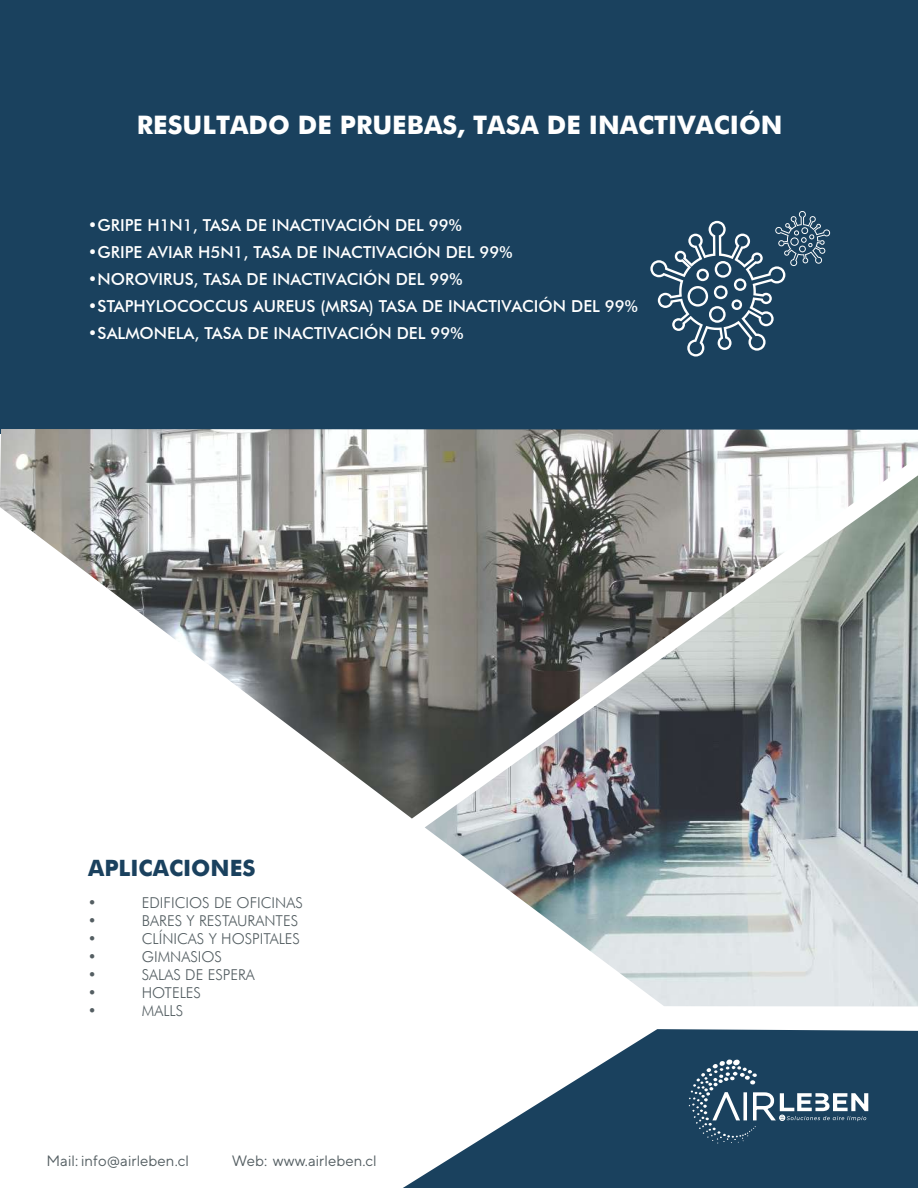
<style>
.page{position:relative;width:918px;height:1188px;background:#fff}
.page>*{position:absolute;margin:0;border:0;box-sizing:border-box;transform-origin:0 0}
.t1{font:700 25.5px "Futura";color:#fff}
.t2{font:700 22.5px "Futura";color:#1a415e}
.t3{font:500 16.5px "Futura BT";color:#fff}
.t4{font:300 15px "Futura BT";color:#545e62}
.t5{font:15px "TT Norms";color:#545e62}
</style>
<div class="page">
<svg style="left:403px;top:1029px;width:515px;height:159px;fill:#1a415e"></svg>
<div style="left:0;top:0;width:918px;height:433px;background:#1a415e"></div>
<svg style="left:650px;top:211px;width:180px;height:146px"></svg>
<svg style="left:689px;top:1060px;width:179px;height:84px;background:#395b74"></svg>
<img style="left:0;top:429px;width:918px;height:390px">
<img style="left:425px;top:475px;width:493px;height:531px">
<h1 class="t1" style="left:137px;top:106px;width:647px">RESULTADO DE PRUEBAS, TASA DE INACTIVACIÓN</h1>
<p class="t3" style="left:88px;top:215px;width:375px">•GRIPE H1N1, TASA DE INACTIVACIÓN DEL 99%</p>
<p class="t3" style="left:88px;top:242px;width:426px">•GRIPE AVIAR H5N1, TASA DE INACTIVACIÓN DEL 99%</p>
<p class="t3" style="left:88px;top:269px;width:376px">•NOROVIRUS, TASA DE INACTIVACIÓN DEL 99%</p>
<p class="t3" style="left:88px;top:296px;width:552px">•STAPHYLOCOCCUS AUREUS (MRSA) TASA DE INACTIVACIÓN DEL 99%</p>
<p class="t3" style="left:88px;top:323px;width:377px">•SALMONELA, TASA DE INACTIVACIÓN DEL 99%</p>
<h2 class="t2" style="left:88px;top:852px;width:169px">APLICACIONES</h2>
<p class="t4" style="left:88px;top:893px;width:10px">•</p>
<p class="t4" style="left:142px;top:893px;width:162px">EDIFICIOS DE OFICINAS</p>
<p class="t4" style="left:88px;top:911px;width:10px">•</p>
<p class="t4" style="left:142px;top:911px;width:158px">BARES Y RESTAURANTES</p>
<p class="t4" style="left:88px;top:929px;width:10px">•</p>
<p class="t4" style="left:142px;top:929px;width:160px">CLÍNICAS Y HOSPITALES</p>
<p class="t4" style="left:88px;top:947px;width:10px">•</p>
<p class="t4" style="left:142px;top:947px;width:82px">GIMNASIOS</p>
<p class="t4" style="left:88px;top:965px;width:10px">•</p>
<p class="t4" style="left:142px;top:965px;width:115px">SALAS DE ESPERA</p>
<p class="t4" style="left:88px;top:983px;width:10px">•</p>
<p class="t4" style="left:142px;top:983px;width:61px">HOTELES</p>
<p class="t4" style="left:88px;top:1001px;width:10px">•</p>
<p class="t4" style="left:142px;top:1001px;width:43px">MALLS</p>
<p class="t5" style="left:46px;top:1151px;width:144px">Mail: info@airleben.cl</p>
<p class="t5" style="left:232px;top:1151px;width:147px">Web: www.airleben.cl</p>
</div>
